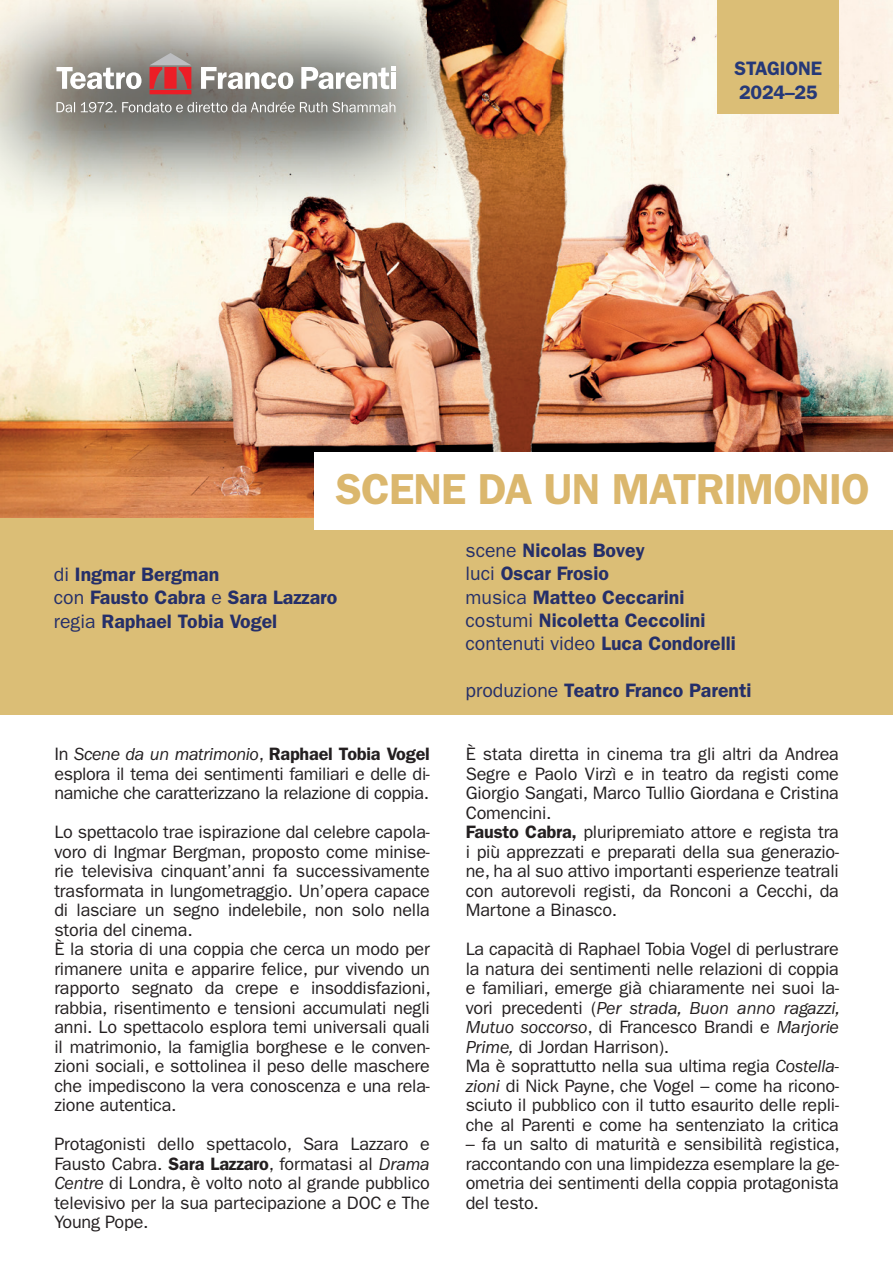
<style>
.page{position:relative;width:893px;height:1263px;background:#fff}
.page>*{position:absolute;margin:0;border:0;box-sizing:border-box;transform-origin:0 0}
.t1{font:600 43.5px "ITC Franklin Gothic Std";letter-spacing:-.02em;color:#dbb76d}
.t2{font:600 19.5px/23.4px "ITC Franklin Gothic Std";color:#252f69}
.t3{font:600 19.5px/23.4px "ITC Franklin Gothic Std";letter-spacing:-.01em;color:#253878}
.t4{font:18px/19.5px "ITC Franklin Gothic Std";letter-spacing:-.01em;color:#231f20;text-align:justify}
.s1{font-weight:400}
.s2{font-style:italic}
.s3{font-weight:600}
</style>
<div class="page">
<img style="left:0;top:0;width:893px;height:518px">
<div style="left:0;top:518px;width:893px;height:197px;background:#dbbe76"></div>
<div style="left:315px;top:452px;width:578px;height:77px;background:#fff"></div>
<div style="left:718px;top:0;width:121px;height:113px;background:#dbbe76"></div>
<img style="left:0;top:0;width:481px;height:220px">
<hr style="left:150px;top:90px;width:41px;height:4px;background:#ec1d26">
<svg style="left:56px;top:53px;width:340px;height:36px"></svg>
<svg style="left:56px;top:102px;width:339px;height:10px;background:#9c9b97"></svg>
<p class="t3" style="left:735px;top:57px;width:89px">STAGIONE<br>2024–25</p>
<h1 class="t1" style="left:336px;top:464px;width:535px">SCENE DA UN MATRIMONIO</h1>
<p class="t2" style="left:54px;top:562px;width:285px"><span class="s1">di</span> Ingmar Bergman<br><span class="s1">con</span> Fausto Cabra <span class="s1">e</span> Sara Lazzaro <span class="s1">regia</span> Raphael Tobia Vogel</p>
<p class="t4" style="left:54px;top:744px;width:377px">In <span class="s2">Scene da un matrimonio</span>, <span class="s3">Raphael Tobia Vogel </span>esplora il tema dei sentimenti familiari e delle di&shy;namiche che caratterizzano la relazione di coppia.</p>
<p class="t4" style="left:54px;top:822px;width:378px;text-align:left">Lo spettacolo trae ispirazione dal celebre capola&shy;voro di Ingmar Bergman, proposto come minise&shy;rie televisiva cinquant’anni fa successivamente trasformata in lungometraggio. Un’opera capace di lasciare un segno indelebile, non solo nella storia del cinema.<br>È la storia di una coppia che cerca un modo per rimanere unita e apparire felice, pur vivendo un rapporto segnato da crepe e insoddisfazioni, rabbia, risentimento e tensioni accumulati negli anni. Lo spettacolo esplora temi universali quali il matrimonio, la famiglia borghese e le conven&shy;zioni sociali, e sottolinea il peso delle maschere che impediscono la vera conoscenza e una rela&shy;zione autentica.</p>
<p class="t4" style="left:54px;top:1134px;width:377px">Protagonisti dello spettacolo, Sara Lazzaro e Fausto Cabra. <span class="s3">Sara Lazzaro</span>, formatasi al <span class="s2">Drama Centre</span> di Londra, è volto noto al grande pubblico televisivo per la sua partecipazione a DOC e The Young Pope.</p>
<p class="t2" style="left:466px;top:538px;width:272px"><span class="s1">scene</span> Nicolas Bovey<br><span class="s1">luci</span> Oscar Frosio<br><span class="s1">musica</span> Matteo Ceccarini <span class="s1">costumi</span> Nicoletta Ceccolini <span class="s1">contenuti video</span> Luca Condorelli</p>
<p class="t2" style="left:466px;top:679px;width:287px"><span class="s1">produzione</span> Teatro Franco Parenti</p>
<p class="t4" style="left:466px;top:744px;width:375px;text-align:left">È stata diretta in cinema tra gli altri da Andrea Segre e Paolo Virzì e in teatro da registi come Giorgio Sangati, Marco Tullio Giordana e Cristina Comencini.<br><span class="s3">Fausto Cabra,</span> pluripremiato attore e regista tra i più apprezzati e preparati della sua generazio&shy;ne, ha al suo attivo importanti esperienze teatrali con autorevoli registi, da Ronconi a Cecchi, da Martone a Binasco.</p>
<p class="t4" style="left:466px;top:939px;width:376px;text-align:left">La capacità di Raphael Tobia Vogel di perlustrare la natura dei sentimenti nelle relazioni di coppia e familiari, emerge già chiaramente nei suoi la&shy;vori precedenti (<span class="s2">Per strada, Buon anno ragazzi, Mutuo soccorso</span>, di Francesco Brandi e <span class="s2">Marjorie Prime,</span> di Jordan Harrison).<br>Ma è soprattutto nella sua ultima regia <span class="s2">Costella&shy;zioni</span> di Nick Payne, che Vogel – come ha ricono&shy;sciuto il pubblico con il tutto esaurito delle repli&shy;che al Parenti e come ha sentenziato la critica</p>
<p class="t4" style="left:466px;top:1134px;width:376px">– fa un salto di maturità e sensibilità registica, raccontando con una limpidezza esemplare la ge&shy;ometria dei sentimenti della coppia protagonista del testo.</p>
</div>
